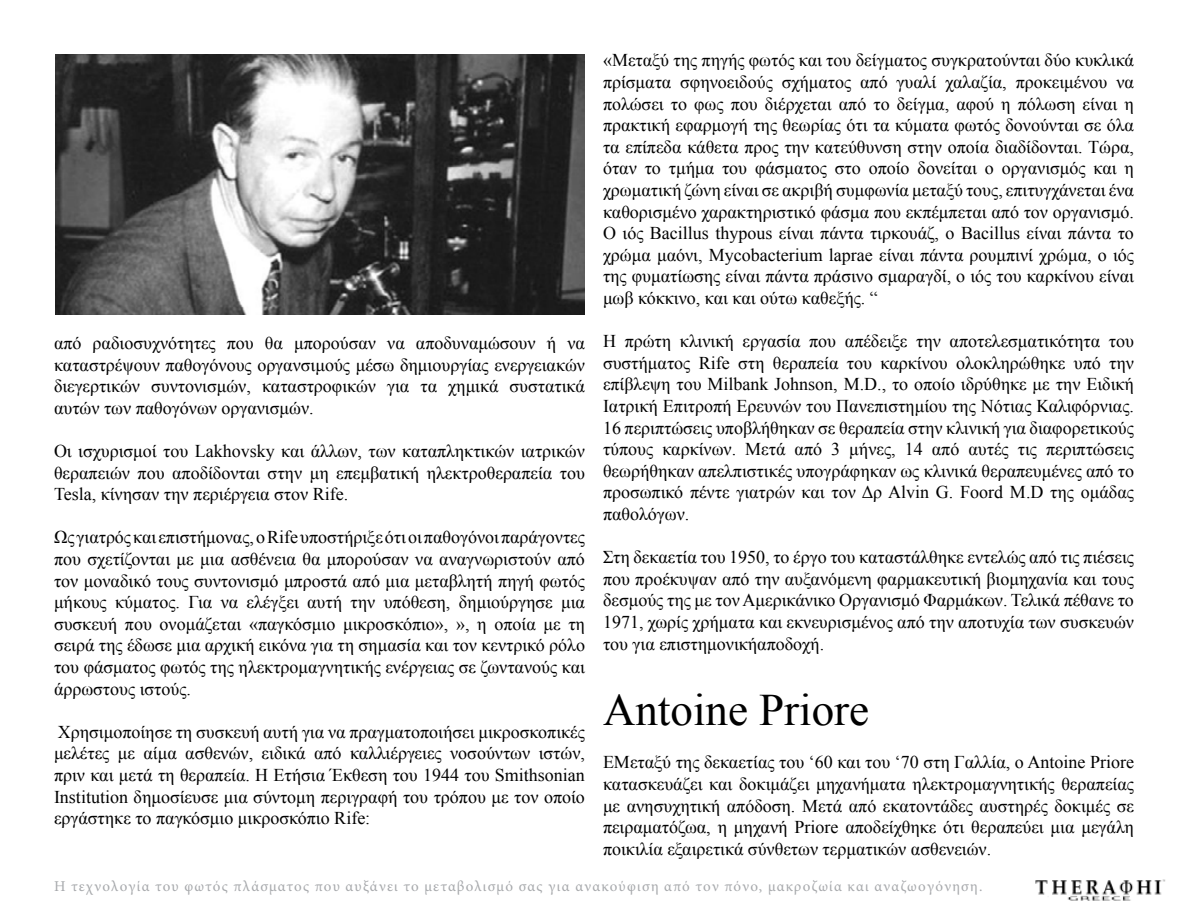
<style>
.page{position:relative;width:1188px;height:918px;background:#fff}
.page>*{position:absolute;margin:0;border:0;box-sizing:border-box;transform-origin:0 0}
.t1{font:45px "Times New Roman";color:#000}
.t2{font:18px/21.6px "Times New Roman";color:#000;text-align:justify}
.t3{font:15px "Minion Pro";letter-spacing:.075em;color:#a7a9ac}
</style>
<div class="page">
<img style="left:1035px;top:880px;width:130px;height:21px">
<img style="left:55px;top:54px;width:530px;height:260px">
<p class="t2" style="left:54px;top:332px;width:532px">από ραδιοσυχνότητες που θα μπορούσαν να αποδυναμώσουν ή να καταστρέψουν παθογόνους οργανσιμούς μέσω δημιουργίας ενεργειακών διεγερτικών συντονισμών, καταστροφικών για τα χημικά συστατικά αυτών των παθογόνων οργανισμών.</p>
<p class="t2" style="left:54px;top:440px;width:533px">Οι ισχυρισμοί του Lakhovsky και άλλων, των καταπληκτικών ιατρικών θεραπειών που αποδίδονται στην μη επεμβατική ηλεκτροθεραπεία του Tesla, κίνησαν την περιέργεια στον Rife.</p>
<p class="t2" style="left:54px;top:526px;width:533px">Ως γιατρός και επιστήμονας, ο Rife υποστήριξε ότι οι παθογόνοι παράγοντες που σχετίζονται με μια ασθένεια θα μπορούσαν να αναγνωριστούν από τον μοναδικό τους συντονισμό μπροστά από μια μεταβλητή πηγή φωτός μήκους κύματος. Για να ελέγξει αυτή την υπόθεση, δημιούργησε μια συσκευή που ονομάζεται «παγκόσμιο μικροσκόπιο», », η οποία με τη σειρά της έδωσε μια αρχική εικόνα για τη σημασία και τον κεντρικό ρόλο του φάσματος φωτός της ηλεκτρομαγνητικής ενέργειας σε ζωντανούς και άρρωστους ιστούς.</p>
<p class="t2" style="left:54px;top:721px;width:532px">Χρησιμοποίησε τη συσκευή αυτή για να πραγματοποιήσει μικροσκοπικές μελέτες με αίμα ασθενών, ειδικά από καλλιέργειες νοσούντων ιστών, πριν και μετά τη θεραπεία. Η Ετήσια Έκθεση του 1944 του Smithsonian Institution δημοσίευσε μια σύντομη περιγραφή του τρόπου με τον οποίο εργάστηκε το παγκόσμιο μικροσκόπιο Rife:</p>
<p class="t2" style="left:603px;top:49px;width:533px">«Μεταξύ της πηγής φωτός και του δείγματος συγκρατούνται δύο κυκλικά πρίσματα σφηνοειδούς σχήματος από γυαλί χαλαζία, προκειμένου να πολώσει το φως που διέρχεται από το δείγμα, αφού η πόλωση είναι η πρακτική εφαρμογή της θεωρίας ότι τα κύματα φωτός δονούνται σε όλα τα επίπεδα κάθετα προς την κατεύθυνση στην οποία διαδίδονται. Τώρα, όταν το τμήμα του φάσματος στο οποίο δονείται ο οργανισμός και η χρωματική ζώνη είναι σε ακριβή συμφωνία μεταξύ τους, επιτυγχάνεται ένα καθορισμένο χαρακτηριστικό φάσμα που εκπέμπεται από τον οργανισμό.<br>Ο ιός Bacillus thypous είναι πάντα τιρκουάζ, ο Bacillus είναι πάντα το χρώμα μαόνι, Mycobacterium laprae είναι πάντα ρουμπινί χρώμα, ο ιός της φυματίωσης είναι πάντα πράσινο σμαραγδί, ο ιός του καρκίνου είναι μωβ κόκκινο, και και ούτω καθεξής. “</p>
<p class="t2" style="left:603px;top:330px;width:533px">Η πρώτη κλινική εργασία που απέδειξε την αποτελεσματικότητα του συστήματος Rife στη θεραπεία του καρκίνου ολοκληρώθηκε υπό την επίβλεψη του Milbank Johnson, M.D., το οποίο ιδρύθηκε με την Ειδική Ιατρική Επιτροπή Ερευνών του Πανεπιστημίου της Νότιας Καλιφόρνιας.<br>16 περιπτώσεις υποβλήθηκαν σε θεραπεία στην κλινική για διαφορετικούς τύπους καρκίνων. Μετά από 3 μήνες, 14 από αυτές τις περιπτώσεις θεωρήθηκαν απελπιστικές υπογράφηκαν ως κλινικά θεραπευμένες από το προσωπικό πέντε γιατρών και τον Δρ Alvin G. Foord M.D της ομάδας παθολόγων.</p>
<p class="t2" style="left:603px;top:546px;width:532px">Στη δεκαετία του 1950, το έργο του καταστάλθηκε εντελώς από τις πιέσεις που προέκυψαν από την αυξανόμενη φαρμακευτική βιομηχανία και τους δεσμούς της με τον Αμερικάνικο Οργανισμό Φαρμάκων. Τελικά πέθανε το 1971, χωρίς χρήματα και εκνευρισμένος από την αποτυχία των συσκευών του για επιστημονικήαποδοχή.</p>
<h1 class="t1" style="left:603px;top:680px;width:268px">Antoine Priore</h1>
<p class="t2" style="left:603px;top:751px;width:533px">EΜεταξύ της δεκαετίας του ‘60 και του ‘70 στη Γαλλία, ο Antoine Priore κατασκευάζει και δοκιμάζει μηχανήματα ηλεκτρομαγνητικής θεραπείας με ανησυχητική απόδοση. Μετά από εκατοντάδες αυστηρές δοκιμές σε πειραματόζωα, η μηχανή Priore αποδείχθηκε ότι θεραπεύει μια μεγάλη ποικιλία εξαιρετικά σύνθετων τερματικών ασθενειών.</p>
<p class="t3" style="left:54px;top:876px;width:930px">Η τεχνολογία του φωτός πλάσματος που αυξάνει το μεταβολισμό σας για ανακούφιση από τον πόνο, μακροζωία και αναζωογόνηση.</p>
</div>
